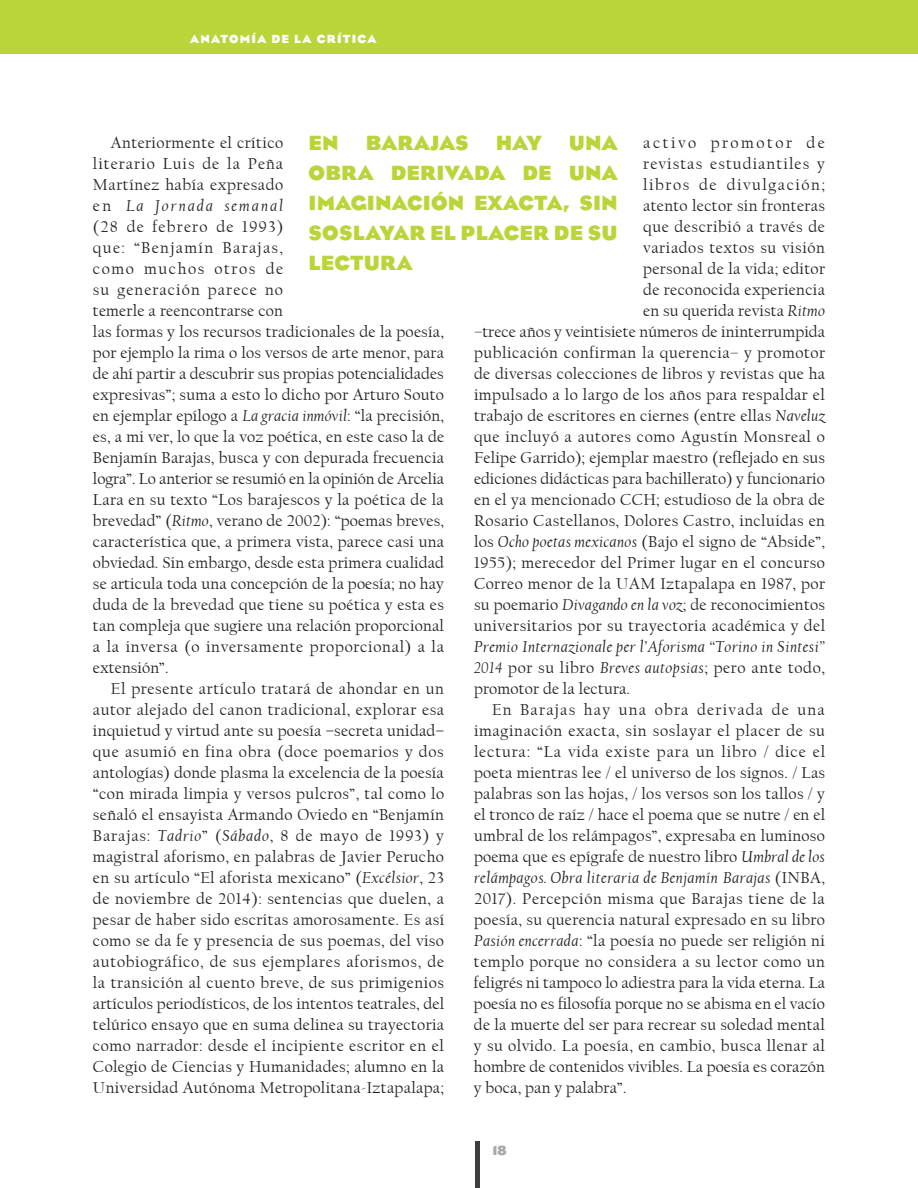
<style>
.page{position:relative;width:918px;height:1188px;background:#fff}
.page>*{position:absolute;margin:0;border:0;box-sizing:border-box;transform-origin:0 0}
.balazos{font:700 21px/30px "Eagle";letter-spacing:.01em;color:#b9d539;text-align:justify}
.t1{font:16.5px/21px "Californian FB";letter-spacing:.02em;color:#231f20;text-align:justify}
.t2{font:italic 16.5px "Californian FB";letter-spacing:.025em;color:#231f20}
.t3{font:16.5px "Californian FB";letter-spacing:.065em;color:#231f20}
.t4{font:16.5px "Californian FB";letter-spacing:.095em;color:#231f20}
.t5{font:16.5px "Californian FB";letter-spacing:.15em;color:#231f20}
.t6{font:700 13.5px "Eagle";color:#a8a9ad}
.t7{font:700 12px "Eagle";letter-spacing:.1em;color:#fff}
.s1{font-style:italic}
</style>
<div class="page">
<div style="left:0;top:0;width:918px;height:54px;background:#b9d539"></div>
<hr style="left:476px;top:1142px;width:4px;height:46px;background:#3e3e3f">
<p class="t7" style="left:190px;top:32px;width:188px">ANATOMÍA DE LA CRÍTICA</p>
<p class="balazos" style="left:309px;top:128px;width:32px">EN</p>
<p class="balazos" style="left:366px;top:128px;width:104px">BARAJAS</p>
<p class="balazos" style="left:496px;top:128px;width:48px">HAY</p>
<p class="balazos" style="left:309px;top:128px;width:311px;text-indent:260px">UNA OBRA DERIVADA DE UNA IMAGINACIÓN EXACTA, SIN SOSLAYAR EL PLACER DE SU LECTURA</p>
<p class="t5" style="left:643px;top:134px;width:183px">activo promotor de</p>
<p class="t3" style="left:643px;top:155px;width:183px">revistas estudiantiles y</p>
<p class="t4" style="left:643px;top:176px;width:183px">libros de divulgación;</p>
<p class="t1" style="left:643px;top:196px;width:183px">atento lector sin fronteras</p>
<p class="t1" style="left:643px;top:217px;width:183px">que describió a través de</p>
<p class="t1" style="left:643px;top:238px;width:183px">variados textos su visión</p>
<p class="t1" style="left:643px;top:259px;width:183px">personal de la vida; editor</p>
<p class="t1" style="left:643px;top:280px;width:183px">de reconocida experiencia</p>
<p class="t1" style="left:643px;top:301px;width:183px">en su querida revista <span class="s1">Ritmo</span></p>
<p class="t1" style="left:474px;top:322px;width:353px">–trece años y veintisiete números de ininterrumpida</p>
<p class="t1" style="left:474px;top:343px;width:353px">publicación confirman la querencia– y promotor</p>
<p class="t1" style="left:474px;top:364px;width:353px">de diversas colecciones de libros y revistas que ha</p>
<p class="t1" style="left:474px;top:385px;width:352px">impulsado a lo largo de los años para respaldar el</p>
<p class="t1" style="left:474px;top:406px;width:353px">trabajo de escritores en ciernes (entre ellas <span class="s1">Naveluz</span></p>
<p class="t1" style="left:474px;top:427px;width:353px">que incluyó a autores como Agustín Monsreal o</p>
<p class="t1" style="left:474px;top:448px;width:352px">Felipe Garrido); ejemplar maestro (reflejado en sus</p>
<p class="t1" style="left:474px;top:469px;width:352px">ediciones didácticas para bachillerato) y funcionario</p>
<p class="t1" style="left:474px;top:490px;width:353px">en el ya mencionado CCH; estudioso de la obra de</p>
<p class="t1" style="left:474px;top:511px;width:353px">Rosario Castellanos, Dolores Castro, incluidas en</p>
<p class="t1" style="left:474px;top:532px;width:353px">los <span class="s1">Ocho poetas mexicanos</span> (Bajo el signo de “Abside”,</p>
<p class="t1" style="left:474px;top:553px;width:352px">1955); merecedor del Primer lugar en el concurso</p>
<p class="t1" style="left:474px;top:574px;width:353px">Correo menor de la UAM Iztapalapa en 1987, por</p>
<p class="t1" style="left:474px;top:595px;width:353px">su poemario <span class="s1">Divagando en la voz</span>; de reconocimientos</p>
<p class="t1" style="left:474px;top:616px;width:353px">universitarios por su trayectoria académica y del</p>
<p class="t2" style="left:474px;top:638px;width:352px">Premio Internazionale per l’Aforisma “Torino in Sintesi”</p>
<p class="t1" style="left:474px;top:658px;width:352px"><span class="s1">2014</span> por su libro <span class="s1">Breves autopsias</span>; pero ante todo,</p>
<p class="t1" style="left:474px;top:679px;width:158px">promotor de la lectura.</p>
<p class="t1" style="left:474px;top:700px;width:353px;text-indent:18px">En Barajas hay una obra derivada de una imaginación exacta, sin soslayar el placer de su lectura: “La vida existe para un libro / dice el poeta mientras lee / el universo de los signos. / Las palabras son las hojas, / los versos son los tallos / y el tronco de raíz / hace el poema que se nutre / en el umbral de los relámpagos”, expresaba en luminoso poema que es epígrafe de nuestro libro <span class="s1">Umbral de los relámpagos. Obra literaria de Benjamín Barajas</span> (INBA, 2017). Percepción misma que Barajas tiene de la poesía, su querencia natural expresado en su libro <span class="s1">Pasión encerrada</span>: “la poesía no puede ser religión ni templo porque no considera a su lector como un feligrés ni tampoco lo adiestra para la vida eterna. La poesía no es filosofía porque no se abisma en el vacío de la muerte del ser para recrear su soledad mental y su olvido. La poesía, en cambio, busca llenar al hombre de contenidos vivibles. La poesía es corazón y boca, pan y palabra”.</p>
<p class="t1" style="left:93px;top:133px;width:353px;text-align:left;text-indent:18px">Anteriormente el crítico<br>literario Luis de la Peña<br>Martínez había expresado<br>en <span class="s1">La Jornada semanal<br></span>(28 de febrero de 1993)<br>que: “Benjamín Barajas,<br>como muchos otros de<br>su generación parece no<br>temerle a reencontrarse con<br>las formas y los recursos tradicionales de la poesía, por ejemplo la rima o los versos de arte menor, para de ahí partir a descubrir sus propias potencialidades expresivas”; suma a esto lo dicho por Arturo Souto en ejemplar epílogo a <span class="s1">La gracia inmóvil</span>: “la precisión, es, a mi ver, lo que la voz poética, en este caso la de Benjamín Barajas, busca y con depurada frecuencia logra”. Lo anterior se resumió en la opinión de Arcelia Lara en su texto “Los barajescos y la poética de la brevedad” (<span class="s1">Ritmo</span>, verano de 2002): “poemas breves, característica que, a primera vista, parece casi una obviedad. Sin embargo, desde esta primera cualidad se articula toda una concepción de la poesía; no hay duda de la brevedad que tiene su poética y esta es tan compleja que sugiere una relación proporcional a la inversa (o inversamente proporcional) a la extensión”.</p>
<p class="t1" style="left:93px;top:679px;width:353px;text-indent:18px">El presente artículo tratará de ahondar en un autor alejado del canon tradicional, explorar esa inquietud y virtud ante su poesía <span class="s1">–</span>secreta unidad<span class="s1">– </span>que asumió en fina obra (doce poemarios y dos antologías) donde plasma la excelencia de la poesía “con mirada limpia y versos pulcros”, tal como lo señaló el ensayista Armando Oviedo en “Benjamín Barajas: <span class="s1">Tadrio</span>” (<span class="s1">Sábado</span>, 8 de mayo de 1993) y magistral aforismo, en palabras de Javier Perucho en su artículo “El aforista mexicano” (<span class="s1">Excélsior</span>, 23 de noviembre de 2014): sentencias que duelen, a pesar de haber sido escritas amorosamente. Es así como se da fe y presencia de sus poemas, del viso autobiográfico, de sus ejemplares aforismos, de la transición al cuento breve, de sus primigenios artículos periodísticos, de los intentos teatrales, del telúrico ensayo que en suma delinea su trayectoria como narrador: desde el incipiente escritor en el Colegio de Ciencias y Humanidades; alumno en la Universidad Autónoma Metropolitana-Iztapalapa;</p>
<p class="t6" style="left:492px;top:1143px;width:16px">18</p>
</div>
